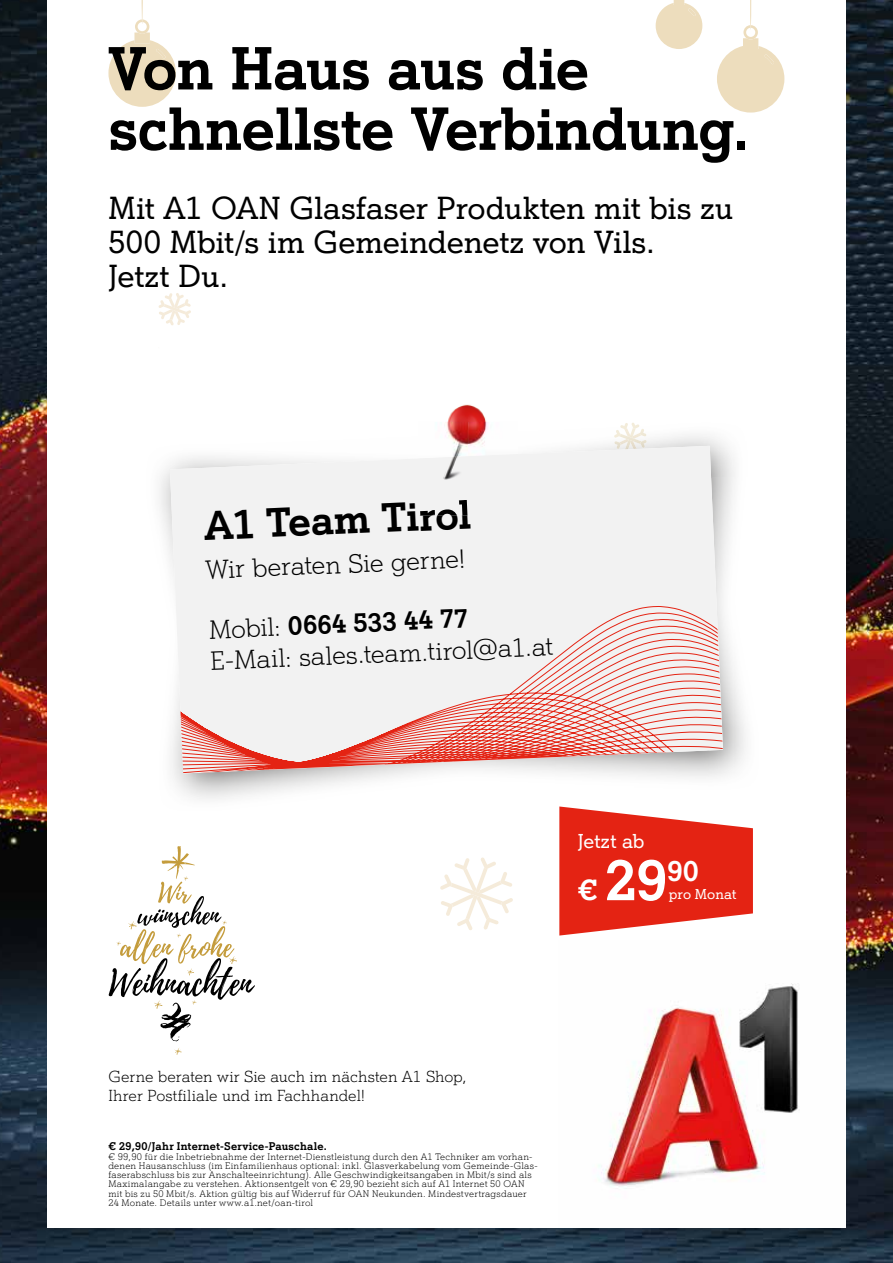
<style>
.page{position:relative;width:893px;height:1263px;background:#fff}
.page>*{position:absolute;margin:0;border:0;box-sizing:border-box;transform-origin:0 0}
.t1{font:700 58.8px/60.3px "A1 Serif";letter-spacing:-.015em;color:#000}
.t2{font:700 55.35px "A1 Serif";color:#fff}
.t3{font:700 39.75px "A1 Serif";color:#000}
.t4{font:30.9px/34px "A1 Serif";letter-spacing:-.005em;color:#000}
.t5{font:300 25.5px/31.2px "A1 Serif";color:#000}
.t6{font:19.5px "A1 Serif";letter-spacing:-.015em;color:#fff}
.t7{font:300 15.45px/18.6px "A1 Serif";letter-spacing:.005em;color:#000}
.t8{font:13.8px "A1 Serif";color:#fff}
.t9{font:700 10.8px "A1 Serif";letter-spacing:.025em;color:#000}
.t10{font:300 9.3px/9.3px "A1 Serif";letter-spacing:.025em;color:#000}
.s1{font-weight:700}
.s2{font-size:28.35px}
</style>
<div class="page">
<img style="left:0;top:0;width:893px;height:1263px">
<div style="left:47px;top:0;width:799px;height:1228px;background:#fff"></div>
<img style="left:598px;top:983px;width:200px;height:206px">
<svg style="left:440px;top:857px;width:73px;height:73px"></svg>
<svg style="left:158px;top:293px;width:33px;height:32px"></svg>
<svg style="left:656px;top:0;width:46px;height:49px"></svg>
<svg style="left:717px;top:0;width:67px;height:113px"></svg>
<svg style="left:108px;top:0;width:68px;height:107px"></svg>
<svg style="left:174px;top:1048px;width:8px;height:7px"></svg>
<svg style="left:108px;top:846px;width:147px;height:195px"></svg>
<svg style="left:614px;top:423px;width:33px;height:23px"></svg>
<div style="left:170px;top:446px;width:553px;height:125px;background:#f2f2f2"></div>
<svg style="left:170px;top:571px;width:553px;height:202px"></svg>
<img style="left:447px;top:404px;width:40px;height:18px">
<img style="left:418px;top:422px;width:50px;height:34px">
<img style="left:468px;top:422px;width:50px;height:32px">
<img style="left:418px;top:456px;width:50px;height:44px">
<div style="left:468px;top:454px;width:50px;height:61px;background:#f2f2f2"></div>
<img style="left:418px;top:500px;width:52px;height:15px">
<svg style="left:559px;top:806px;width:194px;height:129px"></svg>
<h1 class="t1" style="left:108px;top:37px;width:643px">Von Haus aus die schnellste Verbindung.</h1>
<h3 class="t4" style="left:108px;top:190px;width:626px">Mit A1 OAN Glasfaser Produkten mit bis zu<br>500 Mbit/s im Gemeindenetz von Vils.<br>Jetzt Du.</h3>
<h3 class="t3" style="left:204px;top:499px;width:268px;rotate:-2deg">A1 Team Tirol</h3>
<h3 class="t5" style="left:205px;top:555px;width:261px;rotate:-3deg">Wir beraten Sie gerne!</h3>
<h3 class="t5" style="left:208px;top:615px;width:344px;rotate:-3deg">Mobil: <span class="s1">0664 533 44 77<br></span>E-Mail: sales.team.tirol@a1.at</h3>
<h3 class="t6" style="left:578px;top:829px;width:68px">Jetzt ab</h3>
<h2 class="t2" style="left:578px;top:844px;width:122px"><span class="s2">€</span> 29<sup>90</sup></h2>
<h3 class="t8" style="left:669px;top:886px;width:69px">pro Monat</h3>
<h3 class="t7" style="left:108px;top:1067px;width:360px">Gerne beraten wir Sie auch im nächsten A1 Shop,<br>Ihrer Postfiliale und im Fachhandel!</h3>
<p class="t9" style="left:108px;top:1139px;width:220px">€ 29,90/Jahr Internet-Service-Pauschale.</p>
<p class="t10" style="left:108px;top:1151px;width:431px">€ 99,90 für die Inbetriebnahme der Internet-Dienstleistung durch den A1 Techniker am vorhan&shy;denen Hausanschluss (im Einfamilienhaus optional: inkl. Glasverkabelung vom Gemeinde-Glas&shy;faserabschluss bis zur Anschalteeinrichtung). Alle Geschwindigkeitsangaben in Mbit/s sind als Maximalangabe zu verstehen. Aktionsentgelt von € 29,90 bezieht sich auf A1 Internet 50 OAN mit bis zu 50 Mbit/s. Aktion gültig bis auf Widerruf für OAN Neukunden. Mindestvertragsdauer 24 Monate. Details unter www.a1.net/oan-tirol</p>
</div>
